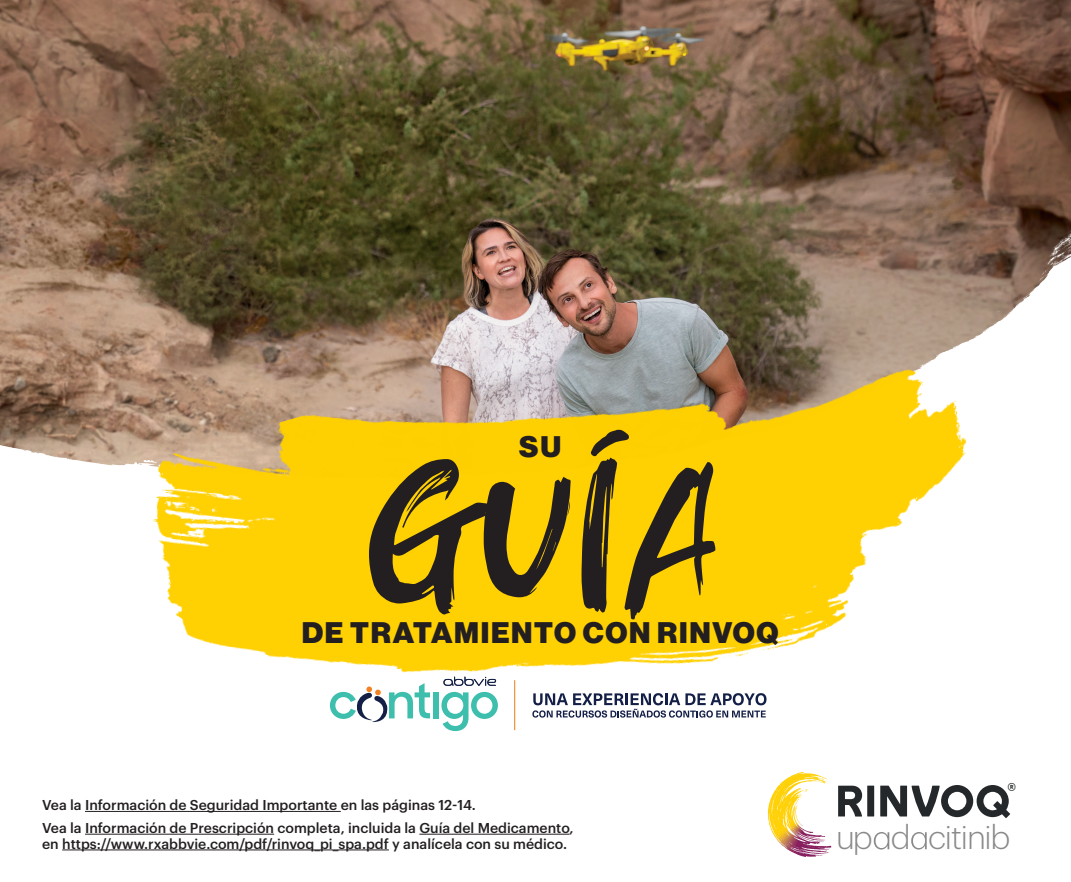
<style>
.page{position:relative;width:1071px;height:882px;background:#fff}
.page>*{position:absolute;margin:0;border:0;box-sizing:border-box;transform-origin:0 0}
.t1{font:300 32.55px "Graphik";letter-spacing:-.035em;color:#8a8a8c}
.t2{font:900 29.22px "Neue Haas Display";letter-spacing:.055em;color:#231f20}
.t3{font:500 18.03px "Graphik";color:#24272a;scale:.93 1}
.t4{font:500 14px/22.8px "Graphik";color:#231f20}
</style>
<div class="page">
<img style="left:0;top:0;width:1071px;height:466px">
<img style="left:147px;top:208px;width:865px;height:524px">
<svg style="left:369px;top:459px;width:202px;height:156px;background:#aa8b0d"></svg>
<svg style="left:582px;top:430px;width:133px;height:190px;background:#b4940b"></svg>
<hr style="left:85px;top:811px;width:256px;height:1px;background:#231f20">
<hr style="left:85px;top:834px;width:189px;height:1px;background:#231f20">
<hr style="left:419px;top:834px;width:151px;height:1px;background:#231f20">
<hr style="left:62px;top:850px;width:327px;height:1px;background:#231f20">
<svg style="left:443px;top:677px;width:53px;height:9px"></svg>
<div style="left:433px;top:692px;width:6px;height:26px;background:#3ebead"></div>
<svg style="left:441px;top:692px;width:57px;height:39px"></svg>
<svg style="left:330px;top:683px;width:100px;height:39px"></svg>
<hr style="left:514px;top:680px;width:1px;height:50px;background:#f5821f">
<svg style="left:532px;top:693px;width:235px;height:25px"></svg>
<div style="left:867px;top:786px;width:7px;height:30px;background:#25282a"></div>
<svg style="left:880px;top:785px;width:130px;height:33px"></svg>
<svg style="left:838px;top:786px;width:24px;height:31px"></svg>
<img style="left:768px;top:772px;width:36px;height:56px">
<svg style="left:874px;top:832px;width:15px;height:18px"></svg>
<svg style="left:911px;top:832px;width:16px;height:18px"></svg>
<h2 class="t2" style="left:519px;top:429px;width:44px">SU</h2>
<h2 class="t2" style="left:302px;top:616px;width:478px">DE TRATAMIENTO CON RINVOQ</h2>
<p class="t4" style="left:42px;top:792px;width:533px">Vea la Información de Seguridad Importante en las páginas 12-14.<br>Vea la Información de Prescripción completa, incluida la Guía del Medicamento,</p>
<p class="t4" style="left:42px;top:831px;width:526px">en https://www.rxabbvie.com/pdf/rinvoq_pi_spa.pdf y analícela con su médico.</p>
<p class="t3" style="left:1007px;top:776px;width:11px">®</p>
<h1 class="t1" style="left:836px;top:814px;width:176px">up d citinib</h1>
</div>
